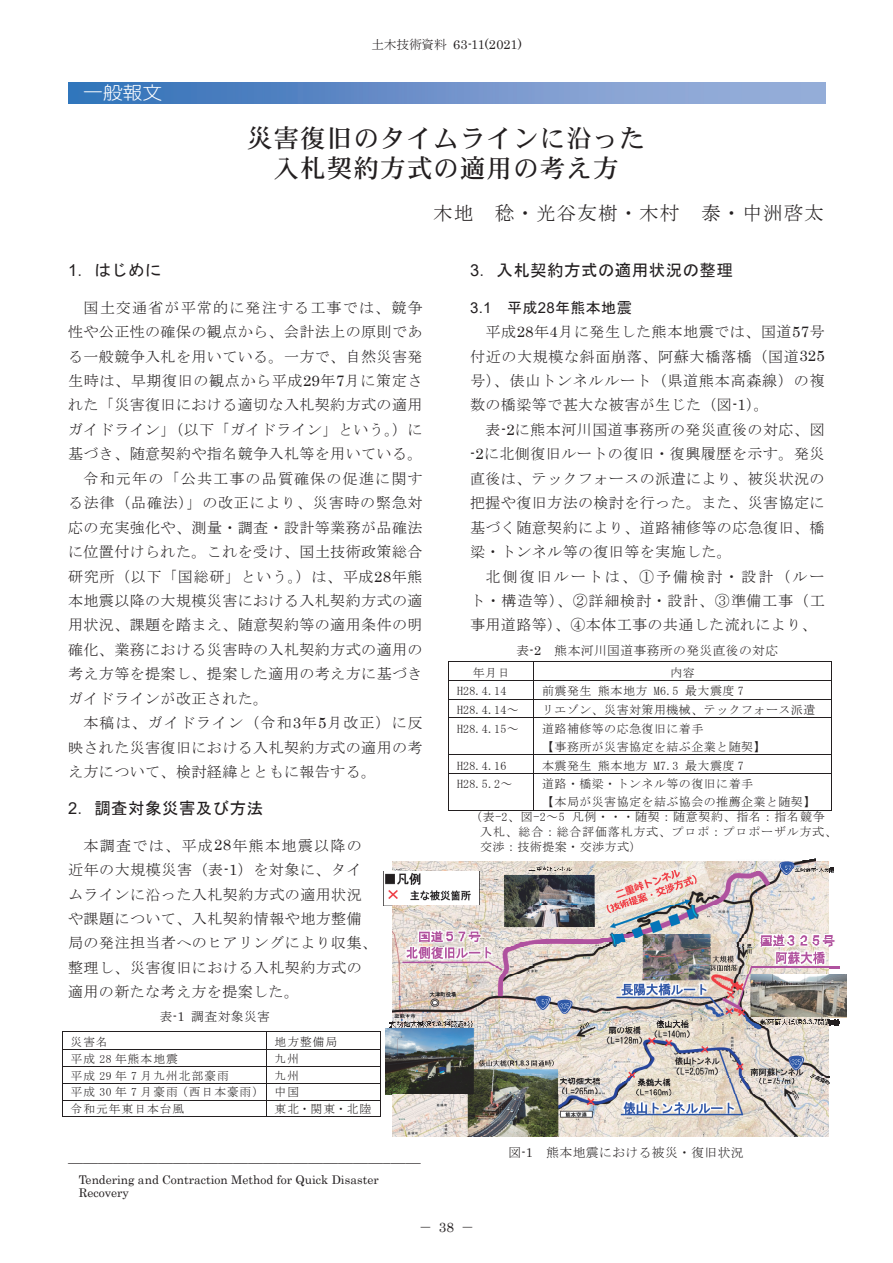
<style>
.page{position:relative;width:893px;height:1263px;background:#fff}
.page>*{position:absolute;margin:0;border:0;box-sizing:border-box;transform-origin:0 0}
.t1{font:25.5px/30px "DFHS Mincho W5 WIN RKSJ H";letter-spacing:.045em;color:#231f20;text-align:center}
.t2{font:19.5px "MS Mincho";letter-spacing:.055em;color:#231f20}
.t3{font:18px "DF Maru Gothic Lt WIN RKSJ H";color:#fff;scale:1.1 1}
.t4{font:16.5px "MS Gothic";letter-spacing:.025em;color:#231f20}
.t5{font:15px/24.5px "MS Mincho";letter-spacing:.03em;color:#231f20;text-align:justify}
.t6{font:15px "MS Mincho";letter-spacing:.08em;color:#231f20}
.t7{font:15px "MS Mincho";letter-spacing:.05em;color:#231f20}
.t8{font:15px "MS Mincho";letter-spacing:.07em;color:#231f20}
.t9{font:15px "MS Gothic";letter-spacing:.025em;color:#231f20}
.t10{font:13.5px "MS Mincho";color:#231f20}
.t11{font:12.75px "MS Mincho";letter-spacing:.03em;color:#231f20}
.t12{font:12.75px "Century";letter-spacing:-.005em;color:#231f20}
.t13{font:12px/18px "MS Mincho";letter-spacing:.04em;color:#231f20}
.t14{font:12px/15px "MS Mincho";letter-spacing:.06em;color:#231f20}
.t15{font:12px/13.5px "Century";color:#231f20}
.t16{font:11.7px/16.6px "MS Mincho";letter-spacing:.095em;color:#231f20;text-align:justify}
.s1{font-family:"MS Mincho"}
.s2{font-family:"Arial"}
.s3{font-family:"Century"}
</style>
<div class="page">
<img style="left:68px;top:82px;width:757px;height:21px">
<hr style="left:448px;top:661px;width:384px;height:1px;background:#231f20">
<hr style="left:448px;top:680px;width:384px;height:1px;background:#231f20">
<hr style="left:448px;top:699px;width:384px;height:1px;background:#231f20">
<svg style="left:448px;top:662px;width:1px;height:55px"></svg>
<svg style="left:831px;top:662px;width:1px;height:55px"></svg>
<hr style="left:448px;top:717px;width:384px;height:1px;background:#231f20">
<hr style="left:448px;top:718px;width:1px;height:36px;background:#231f20">
<hr style="left:534px;top:718px;width:1px;height:36px;background:#231f20">
<hr style="left:831px;top:718px;width:1px;height:36px;background:#231f20">
<hr style="left:448px;top:754px;width:384px;height:1px;background:#231f20">
<svg style="left:448px;top:755px;width:1px;height:18px"></svg>
<svg style="left:831px;top:755px;width:1px;height:18px"></svg>
<hr style="left:448px;top:773px;width:384px;height:1px;background:#231f20">
<hr style="left:448px;top:774px;width:1px;height:36px;background:#231f20">
<hr style="left:448px;top:810px;width:86px;height:1px;background:#231f20">
<hr style="left:534px;top:774px;width:1px;height:36px;background:#231f20">
<hr style="left:534px;top:810px;width:297px;height:1px;background:#231f20">
<hr style="left:831px;top:774px;width:1px;height:36px;background:#231f20">
<svg style="left:802px;top:859px;width:13px;height:2px"></svg>
<img style="left:392px;top:861px;width:436px;height:10px">
<img style="left:383px;top:871px;width:445px;height:35px">
<svg style="left:829px;top:868px;width:5px;height:5px"></svg>
<img style="left:392px;top:906px;width:436px;height:28px">
<img style="left:392px;top:934px;width:441px;height:5px">
<img style="left:392px;top:939px;width:443px;height:4px">
<img style="left:392px;top:943px;width:441px;height:5px">
<img style="left:392px;top:948px;width:436px;height:26px">
<img style="left:392px;top:967px;width:447px;height:1px">
<img style="left:392px;top:974px;width:454px;height:43px">
<img style="left:392px;top:1017px;width:438px;height:9px">
<img style="left:390px;top:1023px;width:438px;height:1px">
<svg style="left:829px;top:1019px;width:10px;height:7px"></svg>
<img style="left:392px;top:1026px;width:436px;height:2px">
<img style="left:386px;top:1028px;width:443px;height:67px">
<img style="left:392px;top:1095px;width:436px;height:41px">
<img style="left:468px;top:1136px;width:90px;height:1px">
<hr style="left:62px;top:1031px;width:318px;height:1px;background:#231f20">
<hr style="left:62px;top:1049px;width:318px;height:1px;background:#231f20">
<hr style="left:62px;top:1066px;width:318px;height:1px;background:#231f20">
<hr style="left:62px;top:1083px;width:318px;height:1px;background:#231f20">
<hr style="left:62px;top:1100px;width:318px;height:1px;background:#231f20">
<svg style="left:62px;top:1032px;width:1px;height:84px"></svg>
<hr style="left:62px;top:1116px;width:204px;height:1px;background:#231f20">
<svg style="left:266px;top:1032px;width:1px;height:85px"></svg>
<hr style="left:267px;top:1116px;width:113px;height:1px;background:#231f20">
<svg style="left:380px;top:1031px;width:1px;height:86px"></svg>
<p class="t3" style="left:83px;top:84px;width:73px">一般報文</p>
<p class="t12" style="left:371px;top:34px;width:152px"><span class="s1">土木技術資料</span> 63-11(2021)</p>
<p class="t11" style="left:369px;top:39px;width:40px">土木技</p>
<p class="t12" style="left:449px;top:35px;width:36px">63<span class="s1">-</span>11</p>
<h1 class="t1" style="left:247px;top:123px;width:400px">災害復旧のタイムラインに沿った入札契約方式の適用の考え方</h1>
<h2 class="t2" style="left:433px;top:203px;width:392px">木地 稔・光谷友樹・木村 泰・中洲啓太</h2>
<p class="t4" style="left:68px;top:262px;width:101px"><span class="s2">1</span>．はじめに<sup>1</sup></p>
<p class="t6" style="left:84px;top:300px;width:341px">国土交通省が平常的に発注する工事では、競争</p>
<p class="t5" style="left:68px;top:319px;width:356px">性や公正性の確保の観点から、会計法上の原則であ</p>
<p class="t5" style="left:68px;top:344px;width:356px">る一般競争入札を用いている。一方で、自然災害発</p>
<p class="t5" style="left:68px;top:368px;width:356px">生時は、早期復旧の観点から平成<span class="s3">29</span>年<span class="s3">7</span>月に策定さ</p>
<p class="t5" style="left:68px;top:393px;width:356px">れた「災害復旧における適切な入札契約方式の適用</p>
<p class="t5" style="left:68px;top:417px;width:356px">ガイドライン」（以下「ガイドライン」という。）に</p>
<p class="t5" style="left:68px;top:442px;width:356px">基づき、随意契約や指名競争入札等を用いている。</p>
<p class="t6" style="left:84px;top:471px;width:341px">令和元年の「公共工事の品質確保の促進に関す</p>
<p class="t7" style="left:68px;top:495px;width:356px">る法律（品確法）」の改正により、災害時の緊急対</p>
<p class="t5" style="left:68px;top:515px;width:356px">応の充実強化や、測量・調査・設計等業務が品確法</p>
<p class="t5" style="left:68px;top:539px;width:356px">に位置付けられた。これを受け、国土技術政策総合</p>
<p class="t5" style="left:68px;top:564px;width:356px">研究所（以下「国総研」という。）は、平成<span class="s3">28</span>年熊</p>
<p class="t5" style="left:68px;top:588px;width:356px">本地震以降の大規模災害における入札契約方式の適</p>
<p class="t5" style="left:68px;top:613px;width:356px">用状況、課題を踏まえ、随意契約等の適用条件の明</p>
<p class="t5" style="left:68px;top:637px;width:356px">確化、業務における災害時の入札契約方式の適用の</p>
<p class="t5" style="left:68px;top:662px;width:356px">考え方等を提案し、提案した適用の考え方に基づき</p>
<p class="t5" style="left:68px;top:686px;width:202px">ガイドラインが改正された。</p>
<p class="t8" style="left:84px;top:715px;width:341px">本稿は、ガイドライン（令和<span class="s3">3</span>年<span class="s3">5</span>月改正）に反</p>
<p class="t5" style="left:68px;top:735px;width:356px">映された災害復旧における入札契約方式の適用の考</p>
<p class="t5" style="left:68px;top:759px;width:310px">え方について、検討経緯とともに報告する。</p>
<p class="t4" style="left:68px;top:800px;width:197px"><span class="s2">2</span>．調査対象災害及び方法</p>
<p class="t5" style="left:68px;top:833px;width:311px;text-align:left;text-indent:15px">本調査では、平成<span class="s3">28</span>年熊本地震以降の近年の大規模災害（表<span class="s3">-1</span>）を対象に、タイムラインに沿った入札契約方式の適用状況や課題について、入札契約情報や地方整備局の発注担当者へのヒアリングにより収集、整理し、災害復旧における入札契約方式の適用の新たな考え方を提案した。</p>
<p class="t11" style="left:160px;top:1010px;width:112px">表<span class="s3">-1</span> 調査対象災害</p>
<p class="t16" style="left:71px;top:1033px;width:39px">災害名</p>
<p class="t16" style="left:275px;top:1033px;width:64px">地方整備局</p>
<p class="t16" style="left:71px;top:1050px;width:109px">平成 28 年熊本地震</p>
<p class="t16" style="left:275px;top:1050px;width:26px">九州</p>
<p class="t16" style="left:71px;top:1067px;width:160px">平成 29 年 7 月九州北部豪雨</p>
<p class="t16" style="left:71px;top:1067px;width:230px;text-indent:204px">九州平成 30 年 7 月豪雨（西日本豪雨） 中国令和元年東日本台風</p>
<p class="t16" style="left:275px;top:1101px;width:98px">東北・関東・北陸</p>
<p class="t5" style="left:68px;top:1151px;width:354px">────────────────────────</p>
<p class="t15" style="left:79px;top:1171px;width:301px">Tendering and Contraction Method for Quick Disaster<br>Recovery</p>
<p class="t4" style="left:470px;top:262px;width:264px"><span class="s2">3</span>．入札契約方式の適用状況の整理</p>
<p class="t9" style="left:470px;top:300px;width:163px"><span class="s2">3.1</span> 平成<span class="s2">28</span>年熊本地震</p>
<p class="t5" style="left:470px;top:319px;width:356px;text-indent:15px">平成<span class="s3">28</span>年<span class="s3">4</span>月に発生した熊本地震では、国道<span class="s3">57</span>号付近の大規模な斜面崩落、阿蘇大橋落橋（国道<span class="s3">325</span>号）、俵山トンネルルート（県道熊本高森線）の複数の橋梁等で甚大な被害が生じた（図<span class="s3">-1</span>）。</p>
<p class="t5" style="left:470px;top:417px;width:356px;text-indent:15px">表<span class="s3">-2</span>に熊本河川国道事務所の発災直後の対応、図<span class="s3">-2</span>に北側復旧ルートの復旧・復興履歴を示す。発災直後は、テックフォースの派遣により、被災状況の把握や復旧方法の検討を行った。また、災害協定に基づく随意契約により、道路補修等の応急復旧、橋梁・トンネル等の復旧等を実施した。</p>
<p class="t5" style="left:470px;top:564px;width:356px;text-indent:15px">北側復旧ルートは、①予備検討・設計（ルート・構造等）、②詳細検討・設計、③準備工事（工事用道路等）、④本体工事の共通した流れにより、</p>
<p class="t11" style="left:516px;top:644px;width:263px">表<span class="s3">-2</span> 熊本河川国道事務所の発災直後の対応</p>
<p class="t13" style="left:473px;top:663px;width:38px">年月日</p>
<p class="t13" style="left:670px;top:663px;width:26px">内容</p>
<p class="t13" style="left:457px;top:682px;width:51px">H28.4.14</p>
<p class="t13" style="left:542px;top:682px;width:203px">前震発生 熊本地方 M6.5 最大震度 7</p>
<p class="t13" style="left:457px;top:701px;width:63px">H28.4.14～</p>
<p class="t13" style="left:542px;top:701px;width:275px">リエゾン、災害対策用機械、テックフォース派遣</p>
<p class="t13" style="left:457px;top:719px;width:63px">H28.4.15～</p>
<p class="t13" style="left:542px;top:719px;width:225px">道路補修等の応急復旧に着手<br>【事務所が災害協定を結ぶ企業と随契】</p>
<p class="t13" style="left:457px;top:756px;width:51px">H28.4.16</p>
<p class="t13" style="left:542px;top:756px;width:203px">本震発生 熊本地方 M7.3 最大震度 7</p>
<p class="t13" style="left:457px;top:775px;width:57px">H28.5.2～</p>
<p class="t13" style="left:542px;top:775px;width:275px">道路・橋梁・トンネル等の復旧に着手<br>【本局が災害協定を結ぶ協会の推薦企業と随契】</p>
<p class="t14" style="left:480px;top:809px;width:358px;text-indent:-10px">（表-2、図-2～5 凡例・・・随契：随意契約、指名：指名競争入札、総合：総合評価落札方式、プロポ：プロポーザル方式、交渉：技術提案・交渉方式）</p>
<p class="t11" style="left:508px;top:1146px;width:237px">図<span class="s3">-1</span> 熊本地震における被災・復旧状況</p>
<p class="t10" style="left:419px;top:1220px;width:57px">－ <span class="s3">38</span> －</p>
</div>
